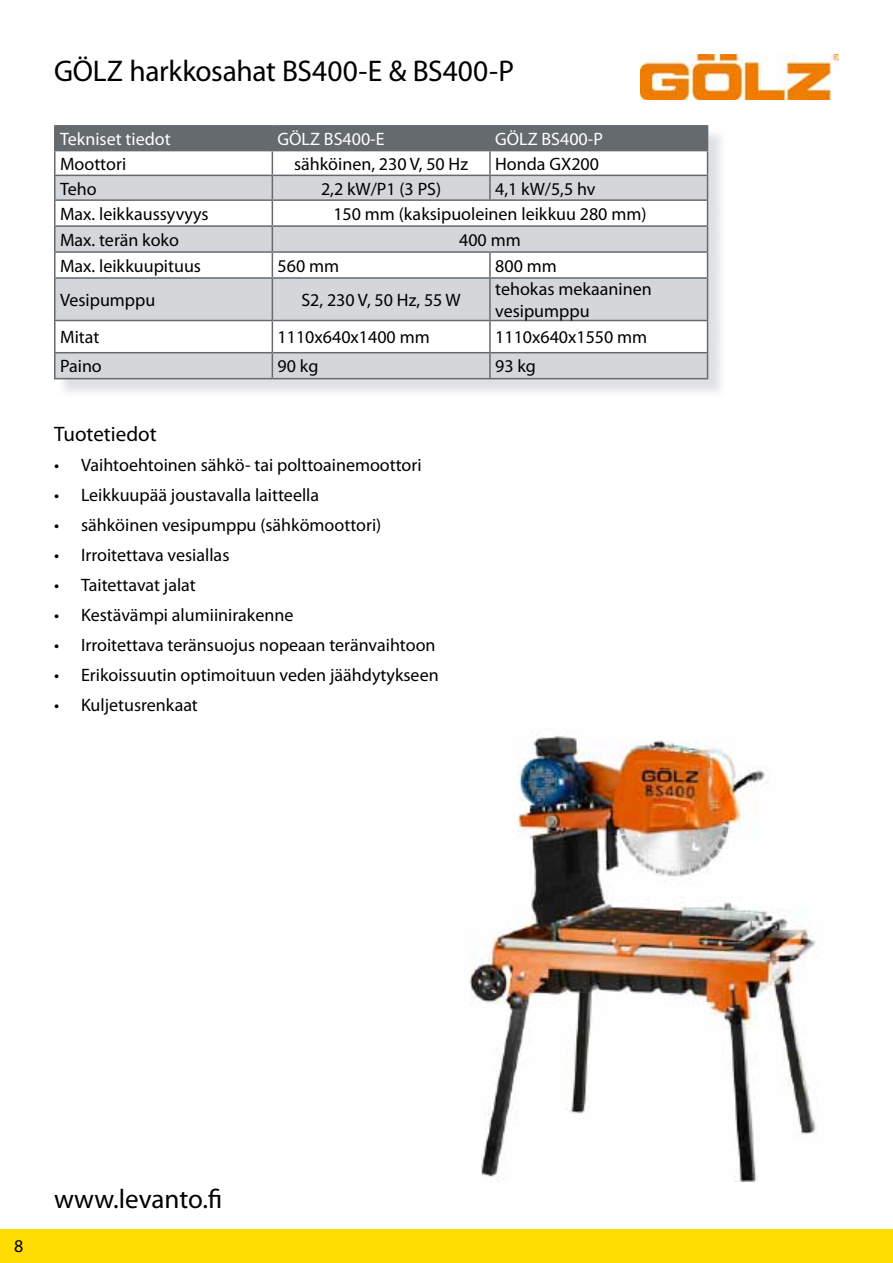
<style>
.page{position:relative;width:893px;height:1263px;background:#fff}
.page>*{position:absolute;margin:0;border:0;box-sizing:border-box;transform-origin:0 0}
.t1{font:30px "Myriad Pro";letter-spacing:-.01em;color:#000}
.t2{font:27px "Myriad Pro";color:#000}
.t3{font:21px "Myriad Pro";color:#000}
.t4{font:18px/21.6px "Myriad Pro";color:#000}
.t5{font:18px "Myriad Pro";color:#fff}
</style>
<div class="page">
<div style="left:0;top:1229px;width:893px;height:34px;background:#fd0"></div>
<img style="left:640px;top:54px;width:199px;height:46px">
<div style="left:56px;top:127px;width:671px;height:271px;background:#d4d7d9;opacity:.75"></div>
<svg style="left:56px;top:279px;width:651px;height:99px;fill:#d4d7d9"></svg>
<hr style="left:54px;top:125px;width:218px;height:2px;background:#646a6e">
<hr style="left:54px;top:127px;width:2px;height:23px;background:#646a6e">
<hr style="left:272px;top:125px;width:218px;height:2px;background:#646a6e">
<hr style="left:490px;top:125px;width:218px;height:2px;background:#646a6e">
<hr style="left:54px;top:150px;width:218px;height:1px;background:#646a6e">
<hr style="left:54px;top:151px;width:2px;height:24px;background:#646a6e">
<hr style="left:54px;top:175px;width:218px;height:1px;background:#646a6e">
<hr style="left:54px;top:176px;width:2px;height:23px;background:#646a6e">
<hr style="left:54px;top:199px;width:218px;height:2px;background:#646a6e">
<hr style="left:54px;top:201px;width:2px;height:24px;background:#646a6e">
<hr style="left:54px;top:225px;width:218px;height:2px;background:#646a6e">
<hr style="left:54px;top:227px;width:2px;height:24px;background:#646a6e">
<hr style="left:54px;top:251px;width:218px;height:2px;background:#646a6e">
<hr style="left:54px;top:253px;width:2px;height:24px;background:#646a6e">
<hr style="left:54px;top:277px;width:218px;height:2px;background:#646a6e">
<hr style="left:54px;top:279px;width:2px;height:41px;background:#646a6e">
<hr style="left:272px;top:277px;width:218px;height:2px;background:#646a6e">
<hr style="left:490px;top:277px;width:218px;height:2px;background:#646a6e">
<hr style="left:54px;top:320px;width:218px;height:1px;background:#646a6e">
<hr style="left:54px;top:321px;width:2px;height:31px;background:#646a6e">
<hr style="left:272px;top:320px;width:218px;height:1px;background:#646a6e">
<hr style="left:272px;top:321px;width:1px;height:31px;background:#646a6e">
<hr style="left:490px;top:320px;width:218px;height:1px;background:#646a6e">
<hr style="left:489px;top:321px;width:2px;height:31px;background:#646a6e">
<hr style="left:707px;top:321px;width:1px;height:31px;background:#646a6e">
<hr style="left:54px;top:352px;width:218px;height:1px;background:#646a6e">
<hr style="left:54px;top:353px;width:2px;height:25px;background:#646a6e">
<hr style="left:272px;top:352px;width:218px;height:1px;background:#646a6e">
<svg style="left:272px;top:353px;width:1px;height:25px"></svg>
<hr style="left:490px;top:352px;width:218px;height:1px;background:#646a6e">
<hr style="left:489px;top:353px;width:2px;height:25px;background:#646a6e">
<svg style="left:707px;top:353px;width:1px;height:25px"></svg>
<hr style="left:54px;top:378px;width:218px;height:1px;background:#646a6e">
<hr style="left:272px;top:378px;width:218px;height:1px;background:#646a6e">
<hr style="left:490px;top:378px;width:218px;height:1px;background:#646a6e">
<svg style="left:55px;top:126px;width:653px;height:151px"></svg>
<hr style="left:272px;top:279px;width:1px;height:41px;background:#646a6e">
<hr style="left:489px;top:279px;width:2px;height:41px;background:#646a6e">
<hr style="left:707px;top:279px;width:1px;height:41px;background:#646a6e">
<img style="left:469px;top:736px;width:349px;height:445px">
<h1 class="t1" style="left:54px;top:52px;width:462px">GÖLZ harkkosahat BS400-E &amp; BS400-P</h1>
<p class="t5" style="left:60px;top:128px;width:112px">Tekniset tiedot</p>
<p class="t5" style="left:278px;top:128px;width:109px">GÖLZ BS400-E</p>
<p class="t5" style="left:495px;top:128px;width:109px">GÖLZ BS400-P</p>
<p class="t4" style="left:60px;top:153px;width:68px">Moottori</p>
<p class="t4" style="left:294px;top:153px;width:176px">sähköinen, 230 V, 50 Hz</p>
<p class="t4" style="left:495px;top:153px;width:105px">Honda GX200</p>
<p class="t4" style="left:60px;top:177px;width:38px">Teho</p>
<p class="t4" style="left:321px;top:177px;width:122px">2,2 kW/P1 (3 PS)</p>
<p class="t4" style="left:495px;top:177px;width:102px">4,1 kW/5,5 hv</p>
<p class="t4" style="left:60px;top:203px;width:150px">Max. leikkaussyvyys</p>
<p class="t4" style="left:333px;top:203px;width:315px">150 mm (kaksipuoleinen leikkuu 280 mm)</p>
<p class="t4" style="left:60px;top:229px;width:120px">Max. terän koko</p>
<p class="t4" style="left:459px;top:229px;width:63px">400 mm</p>
<p class="t4" style="left:60px;top:255px;width:143px">Max. leikkuupituus</p>
<p class="t4" style="left:278px;top:255px;width:63px">560 mm</p>
<p class="t4" style="left:495px;top:255px;width:63px">800 mm</p>
<p class="t4" style="left:60px;top:289px;width:97px">Vesipumppu</p>
<p class="t4" style="left:301px;top:289px;width:161px">S2, 230 V, 50 Hz, 55 W</p>
<p class="t4" style="left:495px;top:278px;width:158px">tehokas mekaaninen vesipumppu</p>
<p class="t4" style="left:60px;top:326px;width:41px">Mitat</p>
<p class="t4" style="left:278px;top:326px;width:154px">1110x640x1400 mm</p>
<p class="t4" style="left:495px;top:326px;width:154px">1110x640x1550 mm</p>
<p class="t4" style="left:60px;top:355px;width:43px">Paino</p>
<p class="t4" style="left:278px;top:355px;width:42px">90 kg</p>
<p class="t4" style="left:495px;top:355px;width:42px">93 kg</p>
<p class="t3" style="left:54px;top:421px;width:104px">Tuotetiedot</p>
<p class="t4" style="left:54px;top:454px;width:369px">• Vaihtoehtoinen sähkö- tai polttoainemoottori</p>
<p class="t4" style="left:54px;top:484px;width:267px">• Leikkuupää joustavalla laitteella</p>
<p class="t4" style="left:54px;top:514px;width:329px">• sähköinen vesipumppu (sähkömoottori)</p>
<p class="t4" style="left:54px;top:544px;width:177px">• Irroitettava vesiallas</p>
<p class="t4" style="left:54px;top:574px;width:143px">• Taitettavat jalat</p>
<p class="t4" style="left:54px;top:604px;width:241px">• Kestävämpi alumiinirakenne</p>
<p class="t4" style="left:54px;top:634px;width:383px">• Irroitettava teränsuojus nopeaan teränvaihtoon</p>
<p class="t4" style="left:54px;top:664px;width:386px">• Erikoissuutin optimoituun veden jäähdytykseen</p>
<p class="t4" style="left:54px;top:694px;width:145px">• Kuljetusrenkaat</p>
<p class="t4" style="left:14px;top:1234px;width:11px">8</p>
<h2 class="t2" style="left:54px;top:1182px;width:170px">www.levanto.fi</h2>
</div>
